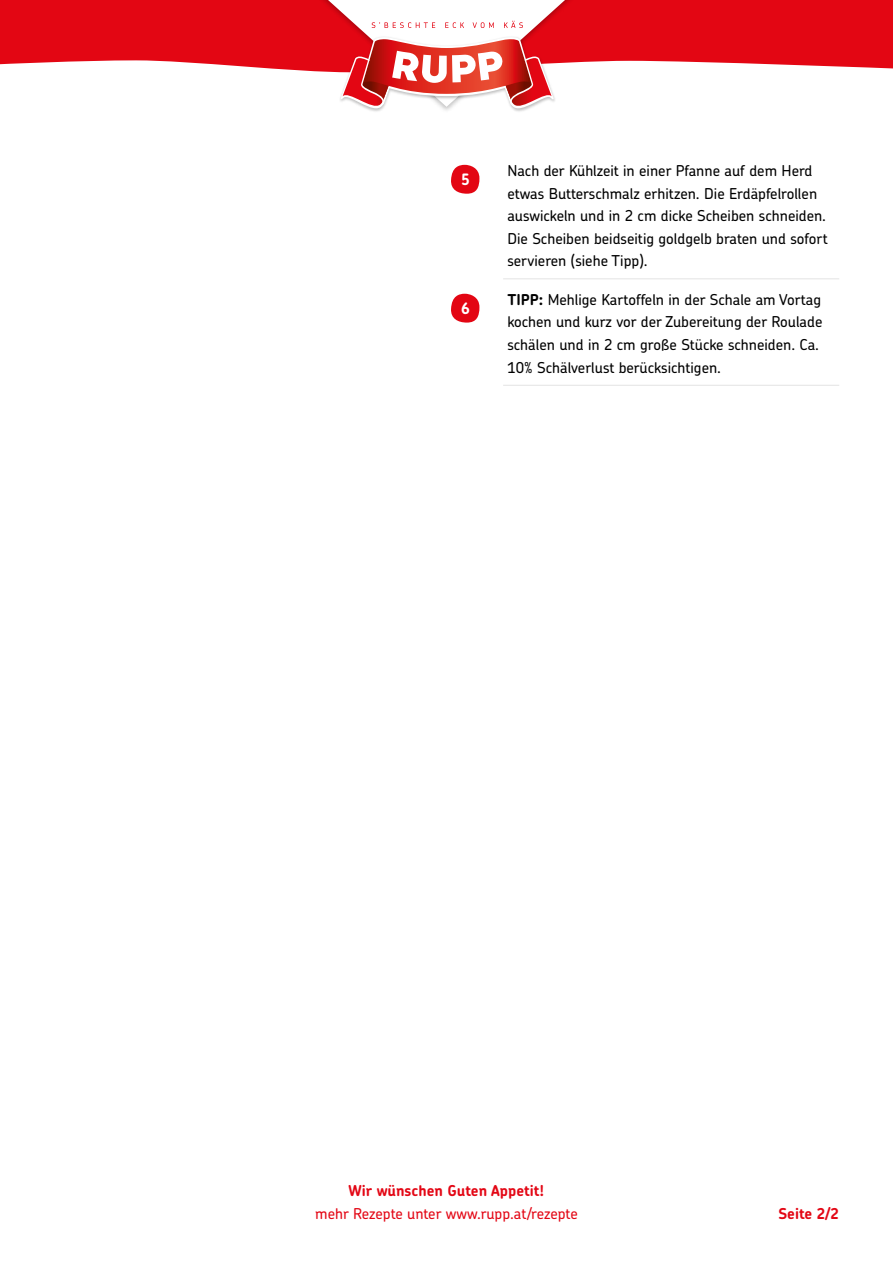
<style>
.page{position:relative;width:893px;height:1263px;background:#fff}
.page>*{position:absolute;margin:0;border:0;box-sizing:border-box;transform-origin:0 0}
.t1{font:700 15.75px "Chevin Pro";color:#fff}
.t2{font:500 15px/22.5px "Chevin Pro";color:#000}
.t3{font:500 15px "Chevin Pro";color:#e30715}
.t4{font:700 15px "Chevin Pro";color:#e30715}
.s1{font-weight:700}
</style>
<div class="page">
<hr style="left:503px;top:278px;width:336px;height:1px;background:#e3e3e3">
<hr style="left:503px;top:385px;width:336px;height:1px;background:#e3e3e3">
<svg style="left:451px;top:165px;width:28px;height:29px"></svg>
<svg style="left:451px;top:294px;width:28px;height:29px"></svg>
<svg style="left:0;top:0;width:893px;height:72px;background:#e6222e"></svg>
<img style="left:315px;top:0;width:263px;height:72px">
<img style="left:365px;top:108px;width:165px;height:4px">
<svg style="left:328px;top:0;width:237px;height:108px"></svg>
<p class="t1" style="left:461px;top:169px;width:10px">5</p>
<p class="t2" style="left:507px;top:159px;width:322px">Nach der Kühlzeit in einer Pfanne auf dem Herd etwas Butterschmalz erhitzen. Die Erdäpfelrollen auswickeln und in 2 cm dicke Scheiben schneiden.<br>Die Scheiben beidseitig goldgelb braten und sofort servieren (siehe Tipp).</p>
<p class="t1" style="left:461px;top:298px;width:10px">6</p>
<p class="t2" style="left:507px;top:288px;width:317px"><span class="s1">TIPP:</span> Mehlige Kartoffeln in der Schale am Vortag kochen und kurz vor der Zubereitung der Roulade schälen und in 2 cm große Stücke schneiden. Ca.<br>10% Schälverlust berücksichtigen.</p>
<p class="t4" style="left:349px;top:1181px;width:197px">Wir wünschen Guten Appetit!</p>
<p class="t3" style="left:315px;top:1203px;width:264px">mehr Rezepte unter www.rupp.at/rezepte</p>
<p class="t4" style="left:778px;top:1203px;width:62px">Seite 2/2</p>
</div>
